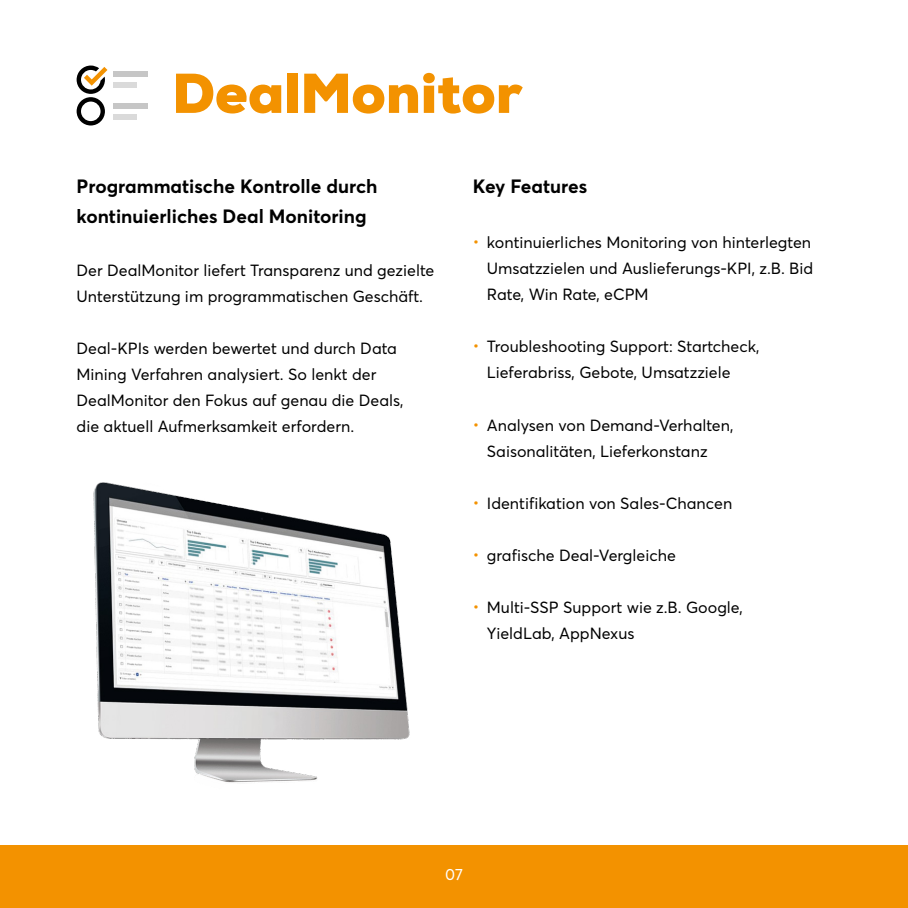
<style>
.page{position:relative;width:908px;height:908px;background:#fff}
.page>*{position:absolute;margin:0;border:0;box-sizing:border-box;transform-origin:0 0}
.t1{font:900 56px "Nexa";color:#f39200}
.t2{font:700 19px/30px "Averta";color:#000}
.t3{font:16px/26px "Averta";color:#000}
.t4{font:16px "Averta";color:#fff}
.s1{color:#f39200}
</style>
<div class="page">
<div style="left:0;top:845px;width:907px;height:62px;background:#f39200"></div>
<div style="left:113px;top:82px;width:23px;height:6px;background:#dadada"></div>
<div style="left:113px;top:71px;width:35px;height:6px;background:#c6c6c6"></div>
<svg style="left:77px;top:65px;width:30px;height:60px"></svg>
<div style="left:113px;top:114px;width:23px;height:6px;background:#dadada"></div>
<div style="left:113px;top:103px;width:35px;height:6px;background:#c6c6c6"></div>
<img style="left:93px;top:482px;width:317px;height:301px">
<h1 class="t1" style="left:172px;top:57px;width:351px">DealMonitor</h1>
<p class="t2" style="left:77px;top:171px;width:302px">Programmatische Kontrolle durch kontinuierliches Deal Monitoring</p>
<p class="t3" style="left:77px;top:256px;width:359px">Der DealMonitor liefert Transparenz und gezielte<br>Unterstützung im programmatischen Geschäft.</p>
<p class="t3" style="left:77px;top:334px;width:328px">Deal-KPIs werden bewertet und durch Data Mining Verfahren analysiert. So lenkt der DealMonitor den Fokus auf genau die Deals, die aktuell Aufmerksamkeit erfordern.</p>
<p class="t2" style="left:472px;top:171px;width:116px">Key Features</p>
<p class="t3" style="left:486px;top:229px;width:328px;text-indent:-14px"><span class="s1">•</span> kontinuierliches Monitoring von hinterlegten<br>Umsatzzielen und Auslieferungs-KPI, z.B. Bid<br>Rate, Win Rate, eCPM</p>
<p class="t3" style="left:486px;top:333px;width:274px;text-indent:-14px"><span class="s1">•</span> Troubleshooting Support: Startcheck,<br>Lieferabriss, Gebote, Umsatzziele</p>
<p class="t3" style="left:486px;top:411px;width:248px;text-indent:-14px"><span class="s1">•</span> Analysen von Demand-Verhalten,<br>Saisonalitäten, Lieferkonstanz</p>
<p class="t3" style="left:472px;top:489px;width:261px"><span class="s1">•</span> Identifikation von Sales-Chancen</p>
<p class="t3" style="left:472px;top:541px;width:205px"><span class="s1">•</span> grafische Deal-Vergleiche</p>
<p class="t3" style="left:486px;top:593px;width:257px;text-indent:-14px"><span class="s1">•</span> Multi-SSP Support wie z.B. Google,<br>YieldLab, AppNexus</p>
<p class="t4" style="left:445px;top:864px;width:19px">07</p>
</div>
